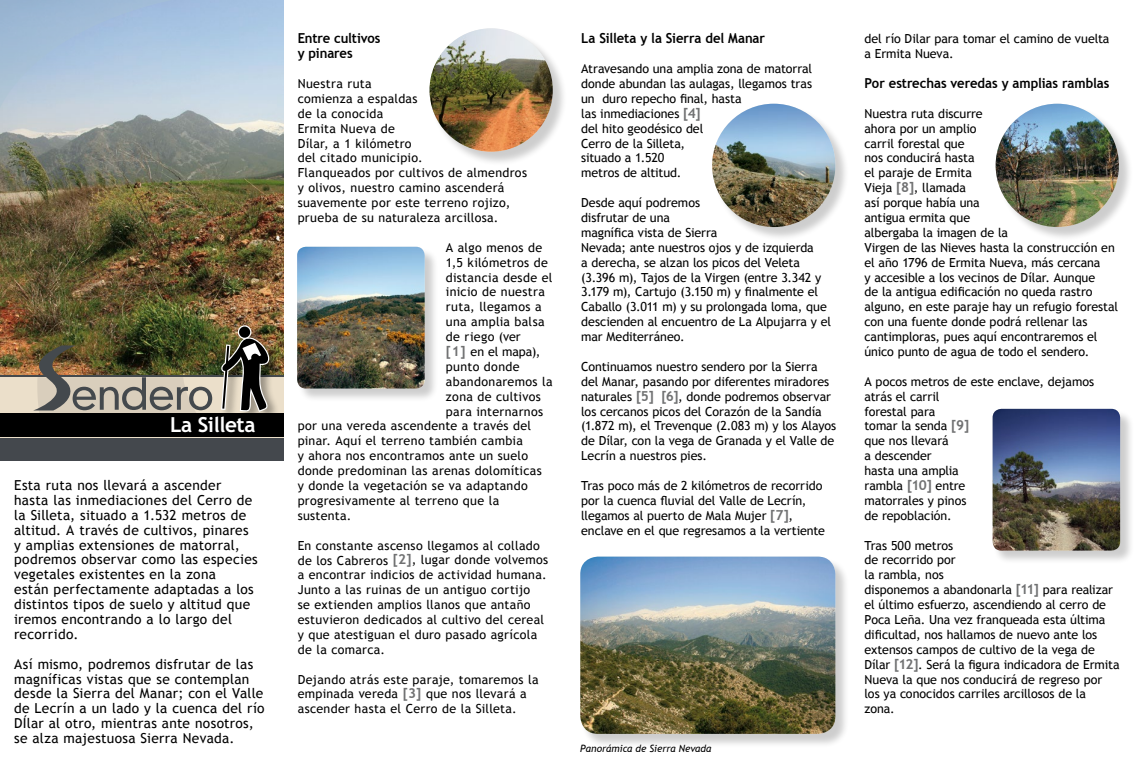
<style>
.page{position:relative;width:1134px;height:780px;background:#fff}
.page>*{position:absolute;margin:0;border:0;box-sizing:border-box;transform-origin:0 0}
.t1{font:700 20.75px "Trebuchet MS";letter-spacing:-.02em;color:#fff}
.t2{font:13.75px/14.9px "Trebuchet MS";letter-spacing:.02em;color:#000}
.t3{font:700 13.75px/14.9px "Trebuchet MS";letter-spacing:-.005em;color:#000;scale:.95 1}
.t4{font:12.5px/14.9px "Trebuchet MS";color:#000}
.t5{font:12.5px/14.9px "Trebuchet MS";letter-spacing:.025em;color:#000}
.t6{font:12.5px "Trebuchet MS";letter-spacing:.03em;color:#000}
.t7{font:12.5px "Trebuchet MS";letter-spacing:.02em;color:#000}
.t8{font:italic 10px "Trebuchet MS";letter-spacing:-.005em;color:#000}
.s1{font-weight:700;font-size:13.75px;color:#707172}
</style>
<div class="page">
<img style="left:0;top:0;width:283px;height:375px">
<svg style="left:0;top:0;width:273px;height:152px;background:#acbfcf"></svg>
<div style="left:713px;top:104px;width:136px;height:137px;background:#000;opacity:.2"></div>
<img style="left:712px;top:104px;width:123px;height:123px;border-radius:62px">
<div style="left:430px;top:29px;width:137px;height:137px;background:#000;opacity:.2"></div>
<img style="left:429px;top:28px;width:124px;height:124px;border-radius:62px">
<div style="left:0;top:377px;width:283px;height:83px;background:#ebdfca"></div>
<img style="left:33px;top:345px;width:179px;height:68px">
<div style="left:0;top:413px;width:283px;height:23px;background:#000"></div>
<div style="left:0;top:438px;width:283px;height:22px;background:#44484d"></div>
<hr style="left:0;top:375px;width:283px;height:2px;background:#44494d">
<div style="left:220px;top:323px;width:61px;height:99px;background:#000;opacity:.35"></div>
<img style="left:221px;top:325px;width:48px;height:87px">
<div style="left:298px;top:247px;width:141px;height:156px;background:#000;opacity:.2"></div>
<img style="left:297px;top:247px;width:128px;height:141px">
<div style="left:581px;top:557px;width:269px;height:191px;background:#000;opacity:.2"></div>
<img style="left:580px;top:556px;width:255px;height:177px">
<div style="left:996px;top:104px;width:137px;height:137px;background:#000;opacity:.2"></div>
<img style="left:995px;top:104px;width:124px;height:123px;border-radius:62px">
<div style="left:993px;top:409px;width:141px;height:155px;background:#000;opacity:.2"></div>
<img style="left:992px;top:409px;width:128px;height:141px">
<h1 class="t1" style="left:170px;top:412px;width:87px">La Silleta</h1>
<p class="t2" style="left:14px;top:478px;width:245px">Esta ruta nos llevará a ascender hasta las inmediaciones del Cerro de la Silleta, situado a 1.532 metros de altitud. A través de cultivos, pinares y amplias extensiones de matorral, podremos observar como las especies vegetales existentes en la zona<br>están perfectamente adaptadas a los distintos tipos de suelo y altitud que iremos encontrando a lo largo del recorrido.</p>
<p class="t2" style="left:14px;top:656px;width:252px">Así mismo, podremos disfrutar de las magníficas vistas que se contemplan desde la Sierra del Manar; con el Valle de Lecrín a un lado y la cuenca del río DÍlar al otro, mientras ante nosotros, se alza majestuosa Sierra Nevada.</p>
<p class="t3" style="left:298px;top:31px;width:89px">Entre cultivos y pinares</p>
<p class="t5" style="left:298px;top:76px;width:231px">Nuestra ruta<br>comienza a espaldas<br>de la conocida<br>Ermita Nueva de<br>Dílar, a 1 kilómetro<br>del citado municipio.<br>Flanqueados por cultivos de almendros y olivos, nuestro camino ascenderá suavemente por este terreno rojizo, prueba de su naturaleza arcillosa.</p>
<p class="t6" style="left:446px;top:240px;width:98px">A algo menos de</p>
<p class="t5" style="left:446px;top:255px;width:103px">1,5 kilómetros de</p>
<p class="t6" style="left:446px;top:270px;width:108px">distancia desde el</p>
<p class="t5" style="left:446px;top:285px;width:100px">inicio de nuestra</p>
<p class="t5" style="left:446px;top:299px;width:97px">ruta, llegamos a</p>
<p class="t5" style="left:446px;top:314px;width:100px">una amplia balsa</p>
<p class="t5" style="left:446px;top:329px;width:76px">de riego (ver</p>
<p class="t4" style="left:446px;top:344px;width:96px"><span class="s1">[1]</span> en el mapa),</p>
<p class="t6" style="left:446px;top:359px;width:75px">punto donde</p>
<p class="t5" style="left:446px;top:374px;width:108px">abandonaremos la</p>
<p class="t5" style="left:446px;top:389px;width:96px">zona de cultivos</p>
<p class="t5" style="left:446px;top:404px;width:99px">para internarnos</p>
<p class="t5" style="left:298px;top:418px;width:235px">por una vereda ascendente a través del</p>
<p class="t7" style="left:298px;top:433px;width:227px">pinar. Aquí el terreno también cambia</p>
<p class="t6" style="left:298px;top:448px;width:232px">y ahora nos encontramos ante un suelo</p>
<p class="t5" style="left:298px;top:463px;width:246px">donde predominan las arenas dolomíticas</p>
<p class="t5" style="left:298px;top:478px;width:232px">y donde la vegetación se va adaptando</p>
<p class="t5" style="left:298px;top:493px;width:203px">progresivamente al terreno que la</p>
<p class="t5" style="left:298px;top:508px;width:55px">sustenta.</p>
<p class="t5" style="left:298px;top:538px;width:252px">En constante ascenso llegamos al collado de los Cabreros <span class="s1">[2]</span>, lugar donde volvemos a encontrar indicios de actividad humana.<br>Junto a las ruinas de un antiguo cortijo<br>se extienden amplios llanos que antaño estuvieron dedicados al cultivo del cereal y que atestiguan el duro pasado agrícola de la comarca.</p>
<p class="t5" style="left:298px;top:671px;width:243px">Dejando atrás este paraje, tomaremos la empinada vereda <span class="s1">[3]</span> que nos llevará a ascender hasta el Cerro de la Silleta.</p>
<p class="t3" style="left:581px;top:31px;width:195px">La Silleta y la Sierra del Manar</p>
<p class="t4" style="left:581px;top:61px;width:233px">Atravesando una amplia zona de matorral donde abundan las aulagas, llegamos tras un duro repecho final, hasta<br>las inmediaciones <span class="s1">[4]<br></span>del hito geodésico del<br>Cerro de la Silleta,<br>situado a 1.520<br>metros de altitud.</p>
<p class="t4" style="left:581px;top:195px;width:252px">Desde aquí podremos<br>disfrutar de una<br>magnífica vista de Sierra<br>Nevada; ante nuestros ojos y de izquierda<br>a derecha, se alzan los picos del Veleta (3.396 m), Tajos de la Virgen (entre 3.342 y 3.179 m), Cartujo (3.150 m) y finalmente el Caballo (3.011 m) y su prolongada loma, que descienden al encuentro de La Alpujarra y el mar Mediterráneo.</p>
<p class="t4" style="left:581px;top:359px;width:257px">Continuamos nuestro sendero por la Sierra del Manar, pasando por diferentes miradores naturales <span class="s1">[5] [6]</span>, donde podremos observar los cercanos picos del Corazón de la Sandía (1.872 m), el Trevenque (2.083 m) y los Alayos de Dílar, con la vega de Granada y el Valle de Lecrín a nuestros pies.</p>
<p class="t4" style="left:581px;top:478px;width:245px">Tras poco más de 2 kilómetros de recorrido por la cuenca fluvial del Valle de Lecrín, llegamos al puerto de Mala Mujer <span class="s1">[7]</span>, enclave en el que regresamos a la vertiente</p>
<p class="t8" style="left:580px;top:742px;width:133px">Panorámica de Sierra Nevada</p>
<p class="t4" style="left:864px;top:32px;width:247px">del río Dilar para tomar el camino de vuelta a Ermita Nueva.</p>
<p class="t3" style="left:864px;top:76px;width:259px">Por estrechas veredas y amplias ramblas</p>
<p class="t4" style="left:864px;top:106px;width:255px">Nuestra ruta discurre<br>ahora por un amplio<br>carril forestal que<br>nos conducirá hasta<br>el paraje de Ermita<br>Vieja <span class="s1">[8]</span>, llamada<br>así porque había una<br>antigua ermita que<br>albergaba la imagen de la<br>Virgen de las Nieves hasta la construcción en el año 1796 de Ermita Nueva, más cercana<br>y accesible a los vecinos de Dílar. Aunque<br>de la antigua edificación no queda rastro alguno, en este paraje hay un refugio forestal con una fuente donde podrá rellenar las cantimploras, pues aquí encontraremos el único punto de agua de todo el sendero.</p>
<p class="t4" style="left:864px;top:374px;width:231px">A pocos metros de este enclave, dejamos atrás el carril<br>forestal para<br>tomar la senda <span class="s1">[9]<br></span>que nos llevará<br>a descender<br>hasta una amplia<br>rambla <span class="s1">[10]</span> entre<br>matorrales y pinos<br>de repoblación.</p>
<p class="t4" style="left:864px;top:538px;width:257px">Tras 500 metros<br>de recorrido por<br>la rambla, nos<br>disponemos a abandonarla <span class="s1">[11]</span> para realizar el último esfuerzo, ascendiendo al cerro de<br>Poca Leña. Una vez franqueada esta última dificultad, nos hallamos de nuevo ante los extensos campos de cultivo de la vega de<br>Dílar <span class="s1">[12]</span>. Será la figura indicadora de Ermita<br>Nueva la que nos conducirá de regreso por los ya conocidos carriles arcillosos de la<br>zona.</p>
</div>
